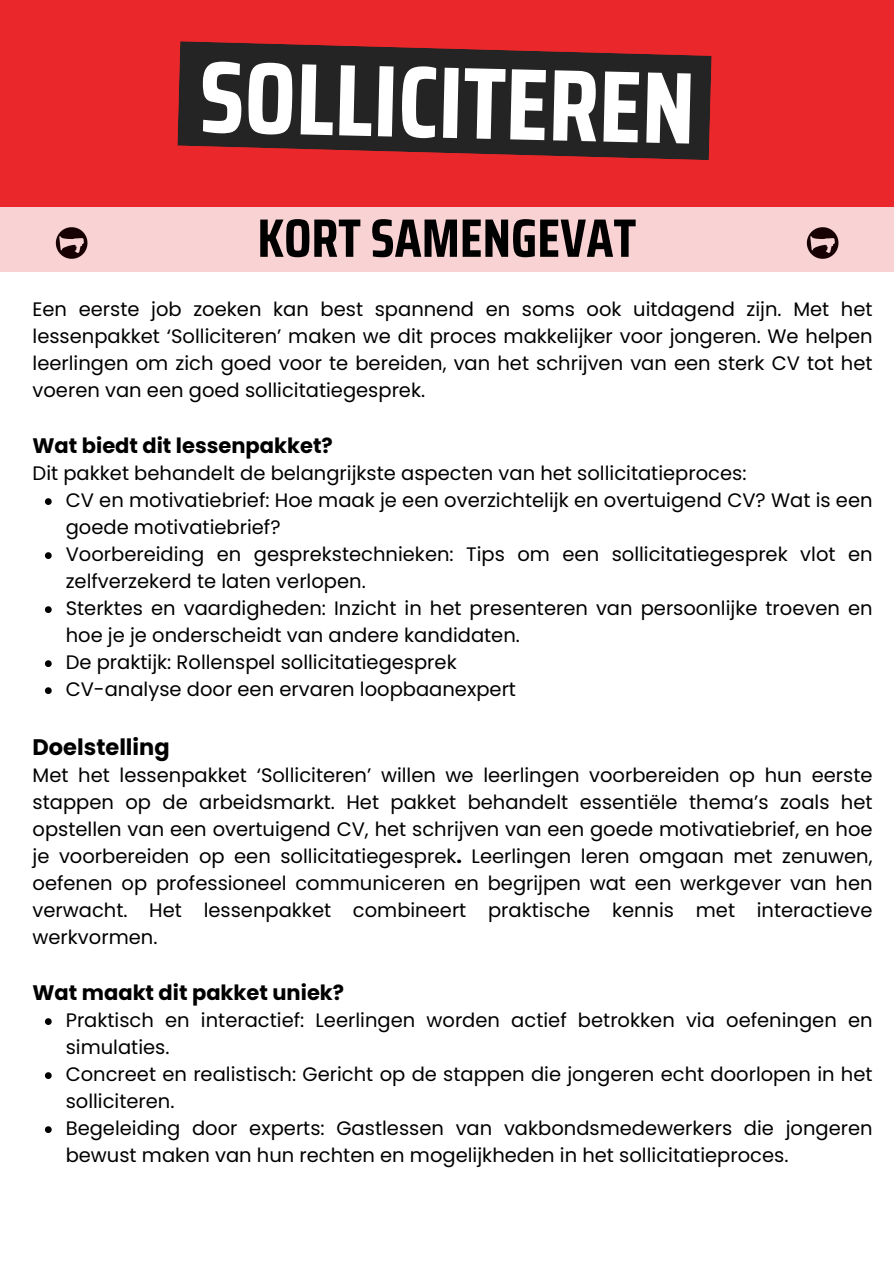
<style>
.page{position:relative;width:894px;height:1264px;background:#fff}
.page>*{position:absolute;margin:0;border:0;box-sizing:border-box;transform-origin:0 0}
.t1{font:700 101.85px "Saira Condensed";color:#fff}
.t2{font:700 54.15px "Saira Condensed";color:#000}
.t3{font:700 22.5px "Poppins";color:#000}
.t4{font:700 21px "Poppins";color:#000}
.t5{font:19.5px/27px "Poppins";color:#000}
.s1{font-weight:700}
</style>
<div class="page">
<div style="left:0;top:0;width:893px;height:1263px;background:#ea272a"></div>
<div style="left:0;top:272px;width:893px;height:991px;background:#fff"></div>
<svg style="left:45px;top:498px;width:7px;height:7px"></svg>
<svg style="left:45px;top:552px;width:7px;height:7px"></svg>
<svg style="left:45px;top:606px;width:7px;height:7px"></svg>
<svg style="left:45px;top:660px;width:7px;height:7px"></svg>
<svg style="left:45px;top:687px;width:7px;height:7px"></svg>
<svg style="left:45px;top:1018px;width:7px;height:6px"></svg>
<svg style="left:45px;top:1072px;width:7px;height:6px"></svg>
<svg style="left:45px;top:1126px;width:7px;height:6px"></svg>
<svg style="left:177px;top:41px;width:534px;height:119px;background:#3d2424"></svg>
<div style="left:0;top:207px;width:893px;height:65px;background:#f9d2d3"></div>
<img style="left:55px;top:227px;width:33px;height:32px">
<img style="left:806px;top:227px;width:33px;height:32px">
<h3 class="t1" style="left:200px;top:18px;width:497px;rotate:1deg">SOLLICITEREN</h3>
<p class="t2" style="left:257px;top:195px;width:380px">KORT SAMENGEVAT</p>
<h1 class="t5" style="left:33px;top:295px;width:841px;text-align:justify">Een eerste job zoeken kan best spannend en soms ook uitdagend zijn. Met het lessenpakket ‘Solliciteren’ maken we dit proces makkelijker voor jongeren. We helpen leerlingen om zich goed voor te bereiden, van het schrijven van een sterk CV tot het voeren van een goed sollicitatiegesprek.</h1>
<p class="t4" style="left:33px;top:431px;width:302px">Wat biedt dit lessenpakket?</p>
<p class="t5" style="left:33px;top:460px;width:715px">Dit pakket behandelt de belangrijkste aspecten van het sollicitatieproces:</p>
<p class="t5" style="left:66px;top:487px;width:808px">CV en motivatiebrief: Hoe maak je een overzichtelijk en overtuigend CV? Wat is een goede motivatiebrief?</p>
<p class="t5" style="left:66px;top:541px;width:808px">Voorbereiding en gesprekstechnieken: Tips om een sollicitatiegesprek vlot en zelfverzekerd te laten verlopen.</p>
<p class="t5" style="left:66px;top:595px;width:808px">Sterktes en vaardigheden: Inzicht in het presenteren van persoonlijke troeven en hoe je je onderscheidt van andere kandidaten.</p>
<p class="t5" style="left:66px;top:649px;width:392px">De praktijk: Rollenspel sollicitatiegesprek</p>
<p class="t5" style="left:66px;top:676px;width:452px">CV-analyse door een ervaren loopbaanexpert</p>
<p class="t3" style="left:33px;top:731px;width:139px">Doelstelling</p>
<p class="t5" style="left:33px;top:761px;width:841px;text-align:justify">Met het lessenpakket ‘Solliciteren’ willen we leerlingen voorbereiden op hun eerste stappen op de arbeidsmarkt. Het pakket behandelt essentiële thema’s zoals het opstellen van een overtuigend CV, het schrijven van een goede motivatiebrief, en hoe je voorbereiden op een sollicitatiegesprek<span class="s1">.</span> Leerlingen leren omgaan met zenuwen, oefenen op professioneel communiceren en begrijpen wat een werkgever van hen verwacht. Het lessenpakket combineert praktische kennis met interactieve werkvormen.</p>
<p class="t4" style="left:33px;top:978px;width:313px">Wat maakt dit pakket uniek?</p>
<p class="t5" style="left:66px;top:1006px;width:808px">Praktisch en interactief: Leerlingen worden actief betrokken via oefeningen en simulaties.</p>
<p class="t5" style="left:66px;top:1060px;width:808px">Concreet en realistisch: Gericht op de stappen die jongeren echt doorlopen in het solliciteren.</p>
<p class="t5" style="left:66px;top:1114px;width:808px">Begeleiding door experts: Gastlessen van vakbondsmedewerkers die jongeren bewust maken van hun rechten en mogelijkheden in het sollicitatieproces.</p>
</div>
